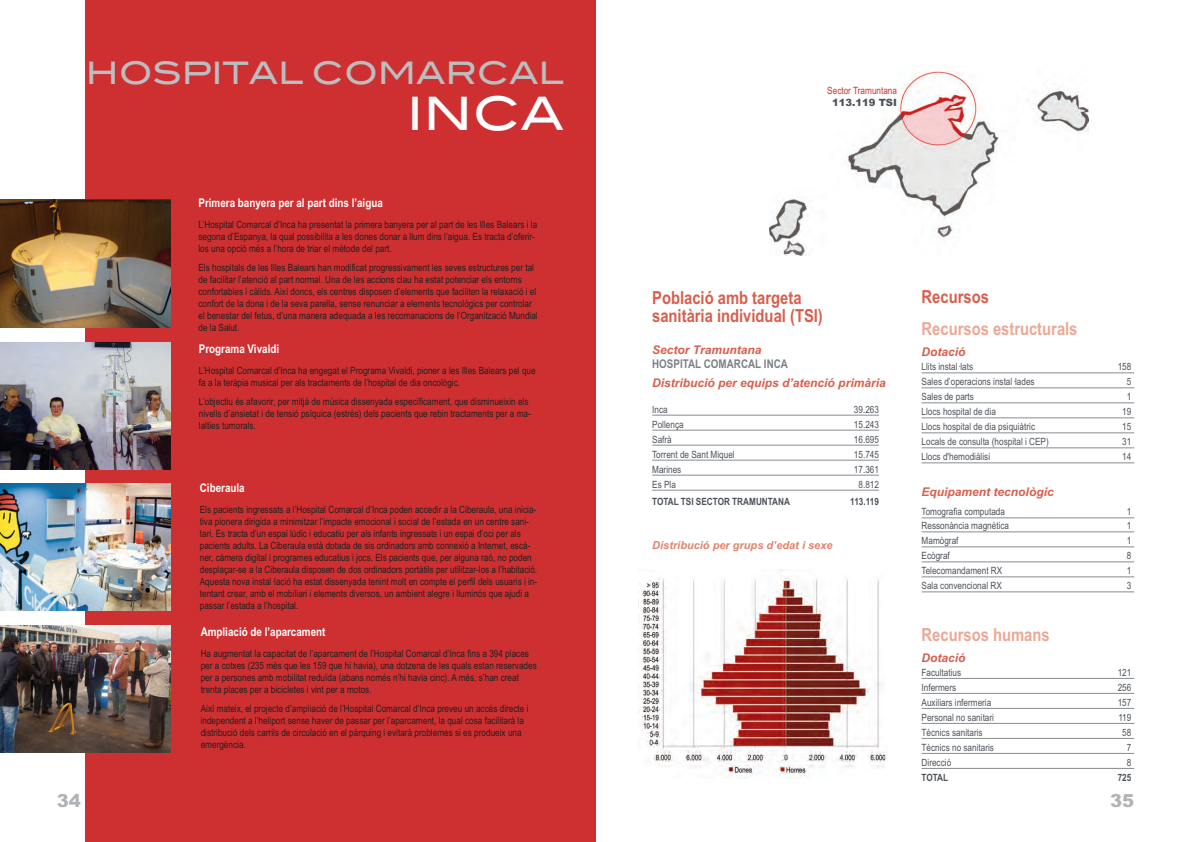
<style>
.page{position:relative;width:1191px;height:842px;background:#fff}
.page>*{position:absolute;margin:0;border:0;box-sizing:border-box;transform-origin:0 0}
.t1{font:46px "Blair Md ITCTT Medium";color:#fff}
.t2{font:31px "Blair Md ITCTT Medium";color:#bbbec0}
.t3{font:700 18px/18px "Arial Narrow";color:#d85e4d}
.t4{font:700 18px "Arial Narrow";color:#eba895}
.t5{font:900 18px "Arial";color:#b1b4b7}
.t6{font:italic 700 12px "Arial";color:#d85e4d}
.t7{font:700 12px "Arial Narrow";color:#fff}
.t8{font:700 12px "Arial Narrow";color:#7c8084}
.t9{font:italic 700 11px "Arial";color:#e2836e}
.t10{font:10px/12px "Arial Narrow";color:#231f20}
.t11{font:10px "Arial Narrow";color:#4c5159}
.t12{font:700 10px "Arial Narrow";color:#4c5159}
.t13{font:10px "Arial Narrow";color:#ce3031}
.t14{font:900 10px "Arial";color:#4c5159}
</style>
<div class="page">
<div style="left:85px;top:0;width:510px;height:842px;background:#ce3031"></div>
<img style="left:0;top:200px;width:170px;height:128px">
<img style="left:0;top:342px;width:170px;height:127px">
<img style="left:0;top:483px;width:170px;height:128px">
<img style="left:0;top:625px;width:170px;height:128px">
<img style="left:769px;top:71px;width:319px;height:185px">
<img style="left:638px;top:569px;width:248px;height:209px">
<hr style="left:652px;top:415px;width:227px;height:1px;background:#888c8f">
<hr style="left:652px;top:430px;width:227px;height:1px;background:#888c8f">
<hr style="left:652px;top:445px;width:227px;height:1px;background:#888c8f">
<hr style="left:652px;top:460px;width:227px;height:1px;background:#888c8f">
<hr style="left:652px;top:475px;width:227px;height:1px;background:#888c8f">
<hr style="left:652px;top:490px;width:227px;height:1px;background:#888c8f">
<hr style="left:921px;top:372px;width:213px;height:1px;background:#888c8f">
<hr style="left:921px;top:387px;width:213px;height:1px;background:#888c8f">
<hr style="left:921px;top:402px;width:213px;height:1px;background:#888c8f">
<hr style="left:921px;top:417px;width:213px;height:1px;background:#888c8f">
<hr style="left:921px;top:432px;width:213px;height:1px;background:#888c8f">
<hr style="left:921px;top:447px;width:213px;height:1px;background:#888c8f">
<hr style="left:921px;top:462px;width:213px;height:1px;background:#888c8f">
<hr style="left:921px;top:517px;width:213px;height:1px;background:#888c8f">
<hr style="left:921px;top:531px;width:213px;height:1px;background:#888c8f">
<hr style="left:921px;top:546px;width:213px;height:1px;background:#888c8f">
<hr style="left:921px;top:561px;width:213px;height:1px;background:#888c8f">
<hr style="left:921px;top:576px;width:213px;height:1px;background:#888c8f">
<hr style="left:921px;top:591px;width:213px;height:1px;background:#888c8f">
<hr style="left:921px;top:678px;width:213px;height:1px;background:#888c8f">
<hr style="left:921px;top:693px;width:213px;height:1px;background:#888c8f">
<hr style="left:921px;top:708px;width:213px;height:1px;background:#888c8f">
<hr style="left:921px;top:723px;width:213px;height:1px;background:#888c8f">
<hr style="left:921px;top:738px;width:213px;height:1px;background:#888c8f">
<hr style="left:921px;top:753px;width:213px;height:1px;background:#888c8f">
<hr style="left:921px;top:768px;width:213px;height:1px;background:#888c8f">
<h2 class="t2" style="left:86px;top:48px;width:479px">HOSPITAL COMARCAL</h2>
<h1 class="t1" style="left:407px;top:76px;width:159px">INCA</h1>
<p class="t7" style="left:198px;top:196px;width:186px">Primera banyera per al part dins l’aigua</p>
<p class="t10" style="left:198px;top:219px;width:340px">L’Hospital Comarcal d’Inca ha presentat la primera banyera per al part de les Illes Balears i la segona d’Espanya, la qual possibilita a les dones donar a llum dins l’aigua. Es tracta d’oferir&shy;los una opció més a l’hora de triar el mètode del part.</p>
<p class="t10" style="left:198px;top:262px;width:341px">Els hospitals de les Illes Balears han modificat progressivament les seves estructures per tal de facilitar l’atenció al part normal. Una de les accions clau ha estat potenciar els entorns confortables i càlids. Així doncs, els centres disposen d’elements que faciliten la relaxació i el confort de la dona i de la seva parella, sense renunciar a elements tecnològics per controlar el benestar del fetus, d’una manera adequada a les recomanacions de l’Organització Mundial de la Salut.</p>
<p class="t7" style="left:199px;top:342px;width:82px">Programa Vivaldi</p>
<p class="t10" style="left:199px;top:365px;width:338px">L’Hospital Comarcal d’Inca ha engegat el Programa Vivaldi, pioner a les Illes Balears pel que fa a la teràpia musical per als tractaments de l’hospital de dia oncològic.</p>
<p class="t10" style="left:199px;top:396px;width:333px">L’objectiu és afavorir, per mitjà de música dissenyada específicament, que disminueixin els nivells d’ansietat i de tensió psíquica (estrès) dels pacients que rebin tractaments per a ma&shy;lalties tumorals.</p>
<p class="t7" style="left:200px;top:481px;width:46px">Ciberaula</p>
<p class="t10" style="left:200px;top:504px;width:339px">Els pacients ingressats a l’Hospital Comarcal d’Inca poden accedir a la Ciberaula, una inicia&shy;tiva pionera dirigida a minimitzar l’impacte emocional i social de l’estada en un centre sani&shy;tari. Es tracta d’un espai lúdic i educatiu per als infants ingressats i un espai d’oci per als pacients adults. La Ciberaula està dotada de sis ordinadors amb connexió a Internet, escà&shy;ner, càmera digital i programes educatius i jocs. Els pacients que, per alguna raó, no poden desplaçar-se a la Ciberaula disposen de dos ordinadors portàtils per utilitzar-los a l’habitació.<br>Aquesta nova instal·lació ha estat dissenyada tenint molt en compte el perfil dels usuaris i in&shy;tentant crear, amb el mobiliari i elements diversos, un ambient alegre i lluminós que ajudi a passar l’estada a l’hospital.</p>
<p class="t7" style="left:201px;top:624px;width:126px">Ampliació de l’aparcament</p>
<p class="t10" style="left:201px;top:647px;width:337px">Ha augmentat la capacitat de l’aparcament de l’Hospital Comarcal d’Inca fins a 394 places per a cotxes (235 més que les 159 que hi havia), una dotzena de les quals estan reservades per a persones amb mobilitat reduïda (abans només n’hi havia cinc). A més, s’han creat trenta places per a bicicletes i vint per a motos.</p>
<p class="t10" style="left:201px;top:702px;width:329px">Així mateix, el projecte d’ampliació de l’Hospital Comarcal d’Inca preveu un accés directe i independent a l’heliport sense haver de passar per l’aparcament, la qual cosa facilitarà la distribució dels carrils de circulació en el pàrquing i evitarà problemes si es produeix una emergència.</p>
<p class="t13" style="left:827px;top:85px;width:71px">Sector Tramuntana</p>
<p class="t14" style="left:832px;top:97px;width:67px">113.119 TSI</p>
<h3 class="t3" style="left:652px;top:289px;width:172px">Població amb targeta sanitària individual (TSI)</h3>
<p class="t6" style="left:652px;top:342px;width:111px">Sector Tramuntana</p>
<p class="t8" style="left:652px;top:356px;width:137px">HOSPITAL COMARCAL INCA</p>
<p class="t11" style="left:652px;top:403px;width:17px">Inca</p>
<p class="t11" style="left:854px;top:403px;width:27px">39.263</p>
<p class="t11" style="left:652px;top:418px;width:33px">Pollença</p>
<p class="t11" style="left:854px;top:418px;width:27px">15.243</p>
<p class="t11" style="left:652px;top:433px;width:21px">Safrà</p>
<p class="t11" style="left:854px;top:433px;width:27px">16.695</p>
<p class="t11" style="left:652px;top:448px;width:84px">Torrent de Sant Miquel</p>
<p class="t11" style="left:854px;top:448px;width:27px">15.745</p>
<p class="t11" style="left:652px;top:463px;width:31px">Marines</p>
<p class="t11" style="left:854px;top:463px;width:27px">17.361</p>
<p class="t11" style="left:652px;top:478px;width:25px">Es Pla</p>
<p class="t11" style="left:858px;top:478px;width:22px">8.812</p>
<p class="t12" style="left:652px;top:495px;width:139px">TOTAL TSI SECTOR TRAMUNTANA</p>
<p class="t12" style="left:850px;top:495px;width:30px">113.119</p>
<p class="t9" style="left:652px;top:539px;width:182px">Distribució per grups d’edat i sexe</p>
<p class="t6" style="left:652px;top:376px;width:235px">Distribució per equips d’atenció primària</p>
<h3 class="t3" style="left:921px;top:288px;width:69px">Recursos</h3>
<h3 class="t4" style="left:921px;top:318px;width:157px">Recursos estructurals</h3>
<p class="t6" style="left:921px;top:345px;width:46px">Dotació</p>
<p class="t11" style="left:921px;top:361px;width:53px">Llits instal·lats</p>
<p class="t11" style="left:1117px;top:361px;width:15px">158</p>
<p class="t11" style="left:921px;top:376px;width:115px">Sales d’operacions instal·lades</p>
<p class="t11" style="left:1126px;top:376px;width:6px">5</p>
<p class="t11" style="left:921px;top:391px;width:54px">Sales de parts</p>
<p class="t11" style="left:1126px;top:391px;width:6px">1</p>
<p class="t11" style="left:921px;top:406px;width:76px">Llocs hospital de dia</p>
<p class="t11" style="left:1122px;top:406px;width:11px">19</p>
<p class="t11" style="left:921px;top:421px;width:115px">Llocs hospital de dia psiquiàtric</p>
<p class="t11" style="left:1122px;top:421px;width:11px">15</p>
<p class="t11" style="left:921px;top:436px;width:129px">Locals de consulta (hospital i CEP)</p>
<p class="t11" style="left:1122px;top:436px;width:11px">31</p>
<p class="t11" style="left:921px;top:451px;width:70px">Llocs d'hemodiàlisi</p>
<p class="t11" style="left:1122px;top:451px;width:11px">14</p>
<p class="t6" style="left:921px;top:485px;width:134px">Equipament tecnològic</p>
<p class="t11" style="left:921px;top:506px;width:85px">Tomografia computada</p>
<p class="t11" style="left:1126px;top:506px;width:6px">1</p>
<p class="t11" style="left:921px;top:520px;width:89px">Ressonància magnètica</p>
<p class="t11" style="left:1126px;top:520px;width:6px">1</p>
<p class="t11" style="left:921px;top:535px;width:38px">Mamògraf</p>
<p class="t11" style="left:1126px;top:535px;width:6px">1</p>
<p class="t11" style="left:921px;top:550px;width:30px">Ecògraf</p>
<p class="t11" style="left:1126px;top:550px;width:6px">8</p>
<p class="t11" style="left:921px;top:565px;width:82px">Telecomandament RX</p>
<p class="t11" style="left:1126px;top:565px;width:6px">1</p>
<p class="t11" style="left:921px;top:580px;width:82px">Sala convencional RX</p>
<p class="t11" style="left:1126px;top:580px;width:6px">3</p>
<h3 class="t4" style="left:921px;top:624px;width:129px">Recursos humans</h3>
<p class="t6" style="left:921px;top:651px;width:46px">Dotació</p>
<p class="t11" style="left:921px;top:666px;width:41px">Facultatius</p>
<p class="t11" style="left:1117px;top:666px;width:15px">121</p>
<p class="t11" style="left:921px;top:681px;width:36px">Infermers</p>
<p class="t11" style="left:1117px;top:681px;width:15px">256</p>
<p class="t11" style="left:921px;top:696px;width:71px">Auxiliars infermeria</p>
<p class="t11" style="left:1117px;top:696px;width:15px">157</p>
<p class="t11" style="left:921px;top:711px;width:74px">Personal no sanitari</p>
<p class="t11" style="left:1118px;top:711px;width:15px">119</p>
<p class="t11" style="left:921px;top:726px;width:63px">Tècnics sanitaris</p>
<p class="t11" style="left:1122px;top:726px;width:11px">58</p>
<p class="t11" style="left:921px;top:741px;width:74px">Tècnics no sanitaris</p>
<p class="t11" style="left:1126px;top:741px;width:6px">7</p>
<p class="t11" style="left:921px;top:756px;width:31px">Direcció</p>
<p class="t11" style="left:1126px;top:756px;width:6px">8</p>
<p class="t12" style="left:921px;top:771px;width:28px">TOTAL</p>
<p class="t12" style="left:1117px;top:771px;width:15px">725</p>
<h3 class="t5" style="left:57px;top:790px;width:26px">34</h3>
<h3 class="t5" style="left:1110px;top:790px;width:26px">35</h3>
</div>
